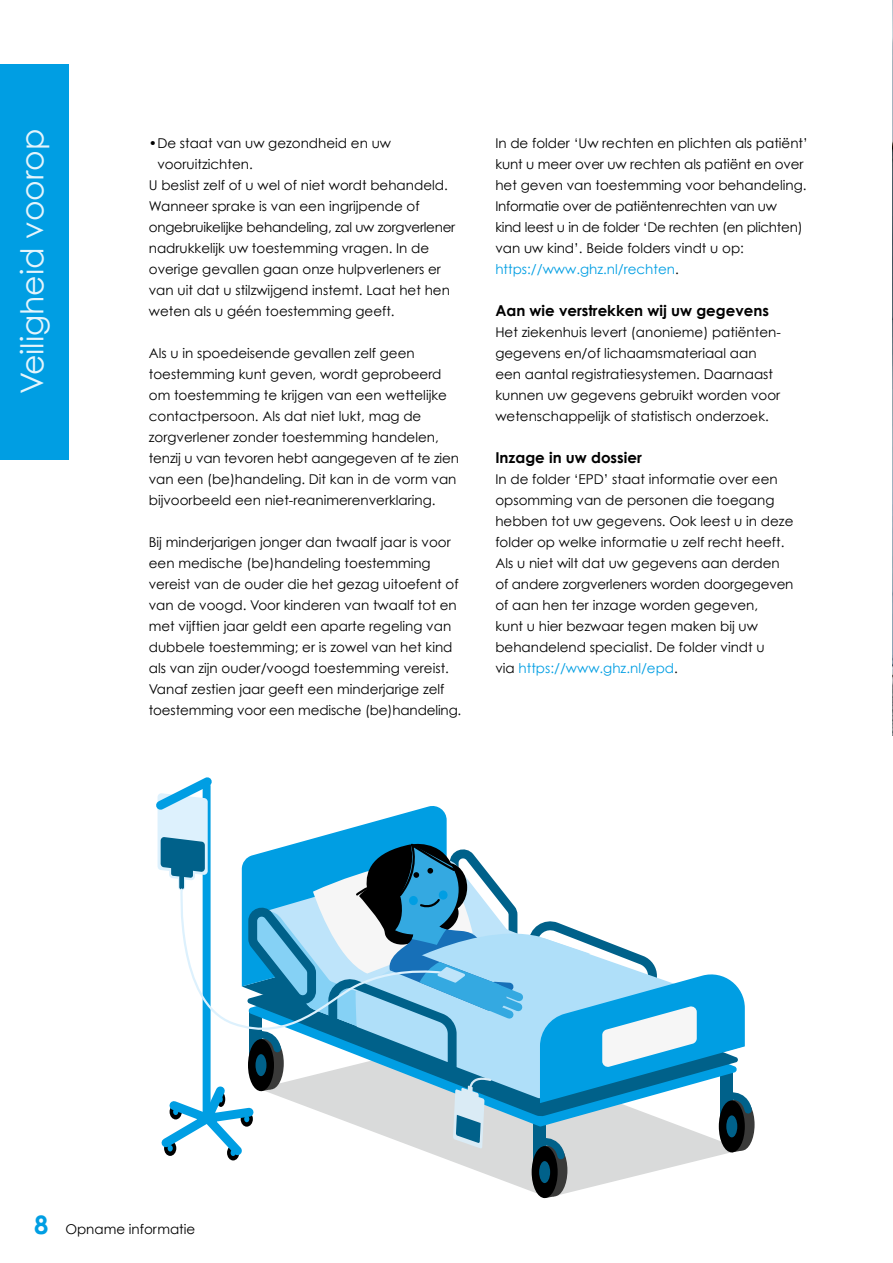
<style>
.page{position:relative;width:893px;height:1263px;background:#fff}
.page>*{position:absolute;margin:0;border:0;box-sizing:border-box;transform-origin:0 0}
.t1{font:31.5px "Century Gothic";color:#fff}
.t2{font:700 15px "Century Gothic";color:#000}
.t3{font:13.5px/21px "Century Gothic";color:#000}
.t4{font:13.5px "Century Gothic";letter-spacing:-.02em;color:#000}
.s1{color:#009ee3}
.s2{font-weight:700;font-size:25.5px;color:#009ee3}
</style>
<div class="page">
<svg style="left:156px;top:777px;width:599px;height:421px"></svg>
<img style="left:892px;top:0;width:1px;height:736px">
<div style="left:0;top:64px;width:68px;height:395px;background:#009ee3"></div>
<h1 class="t1" style="left:13px;top:394px;width:267px;rotate:-90deg">Veiligheid voorop</h1>
<p class="t3" style="left:149px;top:132px;width:244px">•De staat van uw gezondheid en uw</p>
<p class="t3" style="left:157px;top:153px;width:97px">vooruitzichten.</p>
<p class="t3" style="left:149px;top:174px;width:300px">U beslist zelf of u wel of niet wordt behandeld.</p>
<p class="t3" style="left:149px;top:195px;width:272px">Wanneer sprake is van een ingrijpende of</p>
<p class="t4" style="left:149px;top:219px;width:308px">ongebruikelijke behandeling, zal uw zorgverlener</p>
<p class="t3" style="left:149px;top:237px;width:282px">nadrukkelijk uw toestemming vragen. In de</p>
<p class="t3" style="left:149px;top:258px;width:294px">overige gevallen gaan onze hulpverleners er</p>
<p class="t3" style="left:149px;top:279px;width:303px">van uit dat u stilzwijgend instemt. Laat het hen</p>
<p class="t3" style="left:149px;top:300px;width:247px">weten als u géén toestemming geeft.</p>
<p class="t3" style="left:149px;top:342px;width:312px">Als u in spoedeisende gevallen zelf geen toestemming kunt geven, wordt geprobeerd om toestemming te krijgen van een wettelijke contactpersoon. Als dat niet lukt, mag de zorgverlener zonder toestemming handelen, tenzij u van tevoren hebt aangegeven af te zien van een (be)handeling. Dit kan in de vorm van bijvoorbeeld een niet-reanimerenverklaring.</p>
<p class="t3" style="left:149px;top:531px;width:314px">Bij minderjarigen jonger dan twaalf jaar is voor een medische (be)handeling toestemming vereist van de ouder die het gezag uitoefent of van de voogd. Voor kinderen van twaalf tot en met vijftien jaar geldt een aparte regeling van dubbele toestemming; er is zowel van het kind als van zijn ouder/voogd toestemming vereist.<br>Vanaf zestien jaar geeft een minderjarige zelf toestemming voor een medische (be)handeling.</p>
<p class="t3" style="left:495px;top:132px;width:314px">In de folder ‘Uw rechten en plichten als patiënt’ kunt u meer over uw rechten als patiënt en over het geven van toestemming voor behandeling.<br>Informatie over de patiëntenrechten van uw<br>kind leest u in de folder ‘De rechten (en plichten) van uw kind’. Beide folders vindt u op: <span class="s1">https://www.ghz.nl/rechten</span>.</p>
<p class="t2" style="left:495px;top:301px;width:275px">Aan wie verstrekken wij uw gegevens</p>
<p class="t3" style="left:495px;top:321px;width:287px">Het ziekenhuis levert (anonieme) patiënten&shy;gegevens en/of lichaamsmateriaal aan een aantal registratiesystemen. Daarnaast kunnen uw gegevens gebruikt worden voor wetenschappelijk of statistisch onderzoek.</p>
<p class="t2" style="left:495px;top:448px;width:148px">Inzage in uw dossier</p>
<p class="t3" style="left:495px;top:468px;width:300px">In de folder ‘EPD’ staat informatie over een opsomming van de personen die toegang hebben tot uw gegevens. Ook leest u in deze folder op welke informatie u zelf recht heeft.<br>Als u niet wilt dat uw gegevens aan derden of andere zorgverleners worden doorgegeven of aan hen ter inzage worden gegeven,<br>kunt u hier bezwaar tegen maken bij uw behandelend specialist. De folder vindt u<br>via <span class="s1">https://www.ghz.nl/epd</span>.</p>
<p class="t3" style="left:34px;top:1218px;width:163px"><span class="s2">8</span> Opname informatie</p>
</div>
